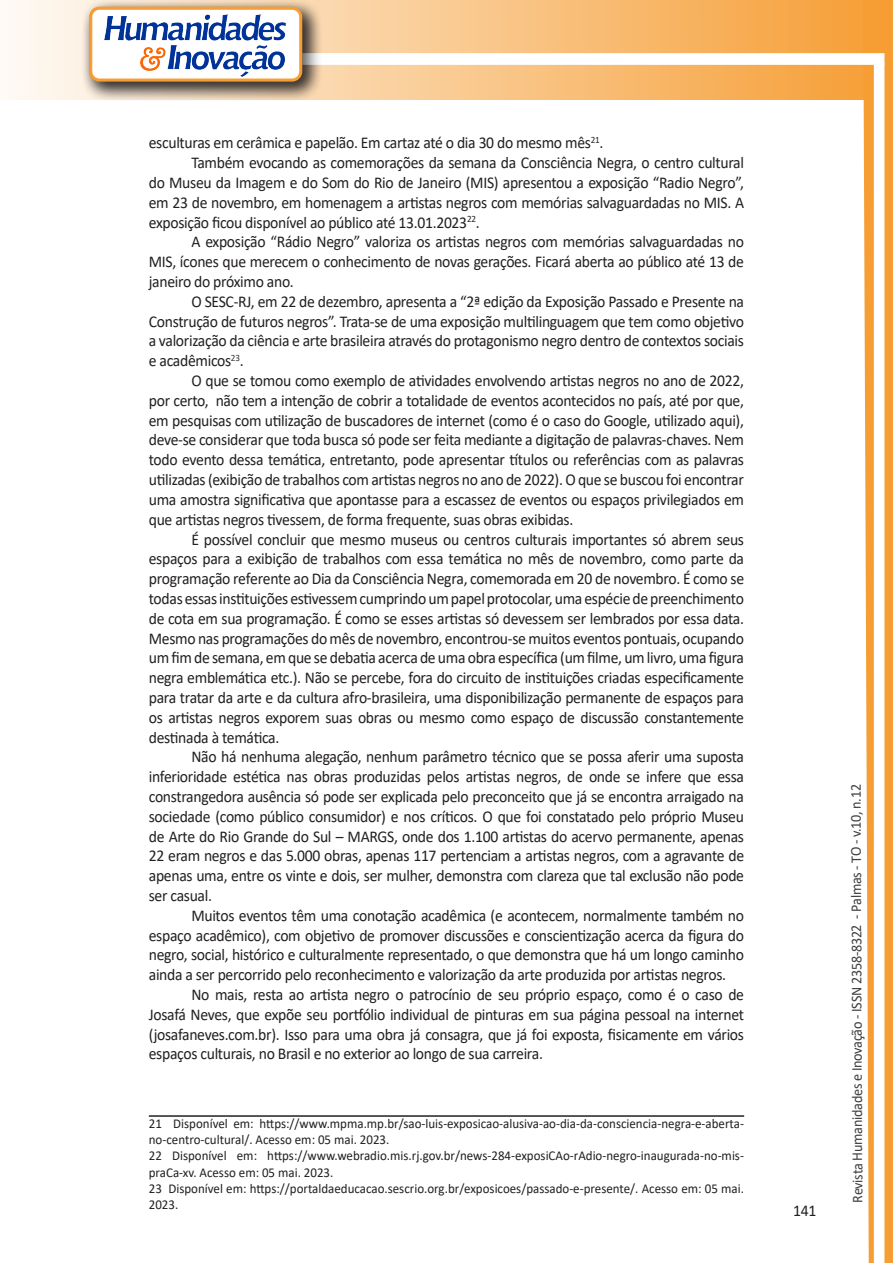
<style>
.page{position:relative;width:893px;height:1263px;background:#fff}
.page>*{position:absolute;margin:0;border:0;box-sizing:border-box;transform-origin:0 0}
.texto{font:16.5px/19.8px "Calibri";letter-spacing:-.02em;color:#231f20;text-align:justify;scale:.95 1}
.t1{font:15px "Calibri";letter-spacing:-.025em;color:#3e3e3f;scale:.95 1}
.Rodapé{font:13.5px/16.2px "Calibri";color:#231f20;scale:.96 1}
</style>
<div class="page">
<svg style="left:5px;top:0;width:858px;height:100px;background:#f9c484"></svg>
<div style="left:302px;top:53px;width:582px;height:12px;background:#fff;border:2px solid #fff"></div>
<svg style="left:863px;top:0;width:30px;height:1263px"></svg>
<div style="left:81px;top:0;width:241px;height:102px;background:#231f20;opacity:.75"></div>
<div style="left:91px;top:8px;width:210px;height:72px;background:#fff;border-radius:9px"></div>
<img style="left:104px;top:14px;width:181px;height:62px">
<div style="left:89px;top:7px;width:213px;height:75px;border:3px solid #f69e34;border-radius:9px"></div>
<hr style="left:149px;top:1115px;width:595px;height:2px;background:#231f20">
<p class="texto" style="left:149px;top:133px;width:480px">esculturas em cerâmica e papelão. Em cartaz até o dia 30 do mesmo mês<sup>21</sup>.</p>
<p class="texto" style="left:149px;top:152px;width:628px;text-indent:43px">Também evocando as comemorações da semana da Consciência Negra, o centro cultural do Museu da Imagem e do Som do Rio de Janeiro (MIS) apresentou a exposição “Radio Negro”, em 23 de novembro, em homenagem a artistas negros com memórias salvaguardadas no MIS. A exposição ficou disponível ao público até 13.01.2023<sup>22</sup>.</p>
<p class="texto" style="left:149px;top:232px;width:628px;text-indent:43px">A exposição “Rádio Negro” valoriza os artistas negros com memórias salvaguardadas no MIS, ícones que merecem o conhecimento de novas gerações. Ficará aberta ao público até 13 de janeiro do próximo ano.</p>
<p class="texto" style="left:149px;top:291px;width:628px;text-indent:43px">O SESC-RJ, em 22 de dezembro, apresenta a “2ª edição da Exposição Passado e Presente na Construção de futuros negros”. Trata-se de uma exposição multilinguagem que tem como objetivo a valorização da ciência e arte brasileira através do protagonismo negro dentro de contextos sociais e acadêmicos<sup>23</sup>.</p>
<p class="texto" style="left:149px;top:370px;width:628px;text-indent:43px">O que se tomou como exemplo de atividades envolvendo artistas negros no ano de 2022, por certo, não tem a intenção de cobrir a totalidade de eventos acontecidos no país, até por que, em pesquisas com utilização de buscadores de internet (como é o caso do Google, utilizado aqui), deve-se considerar que toda busca só pode ser feita mediante a digitação de palavras-chaves. Nem todo evento dessa temática, entretanto, pode apresentar títulos ou referências com as palavras utilizadas (exibição de trabalhos com artistas negros no ano de 2022). O que se buscou foi encontrar uma amostra significativa que apontasse para a escassez de eventos ou espaços privilegiados em que artistas negros tivessem, de forma frequente, suas obras exibidas.</p>
<p class="texto" style="left:149px;top:529px;width:628px;text-indent:43px">É possível concluir que mesmo museus ou centros culturais importantes só abrem seus espaços para a exibição de trabalhos com essa temática no mês de novembro, como parte da programação referente ao Dia da Consciência Negra, comemorada em 20 de novembro. É como se todas essas instituições estivessem cumprindo um papel protocolar, uma espécie de preenchimento de cota em sua programação. É como se esses artistas só devessem ser lembrados por essa data.<br>Mesmo nas programações do mês de novembro, encontrou-se muitos eventos pontuais, ocupando um fim de semana, em que se debatia acerca de uma obra específica (um filme, um livro, uma figura negra emblemática etc.). Não se percebe, fora do circuito de instituições criadas especificamente para tratar da arte e da cultura afro-brasileira, uma disponibilização permanente de espaços para os artistas negros exporem suas obras ou mesmo como espaço de discussão constantemente destinada à temática.</p>
<p class="texto" style="left:149px;top:746px;width:628px;text-indent:43px">Não há nenhuma alegação, nenhum parâmetro técnico que se possa aferir uma suposta inferioridade estética nas obras produzidas pelos artistas negros, de onde se infere que essa constrangedora ausência só pode ser explicada pelo preconceito que já se encontra arraigado na sociedade (como público consumidor) e nos críticos. O que foi constatado pelo próprio Museu de Arte do Rio Grande do Sul – MARGS, onde dos 1.100 artistas do acervo permanente, apenas 22 eram negros e das 5.000 obras, apenas 117 pertenciam a artistas negros, com a agravante de apenas uma, entre os vinte e dois, ser mulher, demonstra com clareza que tal exclusão não pode ser casual.</p>
<p class="texto" style="left:149px;top:905px;width:628px;text-indent:43px">Muitos eventos têm uma conotação acadêmica (e acontecem, normalmente também no espaço acadêmico), com objetivo de promover discussões e conscientização acerca da figura do negro, social, histórico e culturalmente representado, o que demonstra que há um longo caminho ainda a ser percorrido pelo reconhecimento e valorização da arte produzida por artistas negros.</p>
<p class="texto" style="left:149px;top:984px;width:628px;text-indent:43px">No mais, resta ao artista negro o patrocínio de seu próprio espaço, como é o caso de Josafá Neves, que expõe seu portfólio individual de pinturas em sua página pessoal na internet (josafaneves.com.br). Isso para uma obra já consagra, que já foi exposta, fisicamente em vários espaços culturais, no Brasil e no exterior ao longo de sua carreira.</p>
<p class="Rodapé" style="left:149px;top:1115px;width:621px">21 Disponível em: https://www.mpma.mp.br/sao-luis-exposicao-alusiva-ao-dia-da-consciencia-negra-e-aberta&shy;no-centro-cultural/. Acesso em: 05 mai. 2023.</p>
<p class="Rodapé" style="left:149px;top:1147px;width:621px">22 Disponível em: https://www.webradio.mis.rj.gov.br/news-284-exposiCAo-rAdio-negro-inaugurada-no-mis&shy;praCa-xv. Acesso em: 05 mai. 2023.</p>
<p class="Rodapé" style="left:149px;top:1180px;width:621px">23 Disponível em: https://portaldaeducacao.sescrio.org.br/exposicoes/passado-e-presente/. Acesso em: 05 mai.<br>2023.</p>
<p class="texto" style="left:793px;top:1200px;width:26px">141</p>
<p class="t1" style="left:846px;top:1203px;width:442px;rotate:-90deg">Revista Humanidades e Inovação - ISSN 2358-8322 - Palmas - TO - v.10, n.12</p>
</div>
